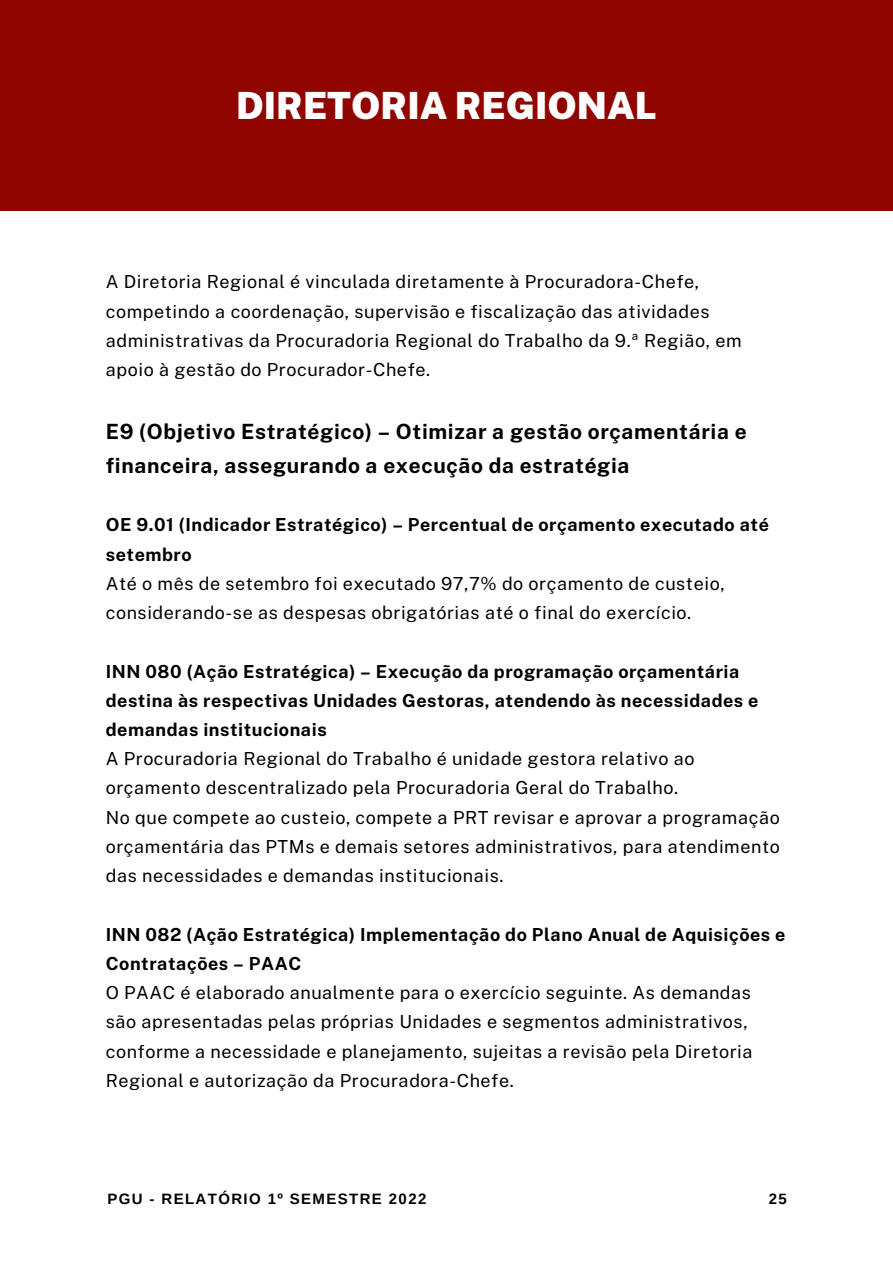
<style>
.page{position:relative;width:893px;height:1264px;background:#fff}
.page>*{position:absolute;margin:0;border:0;box-sizing:border-box;transform-origin:0 0}
.t1{font:900 37.5px "Public Sans";color:#fff}
.t2{font:700 21px/33.8px "Public Sans";letter-spacing:.03em;color:#000}
.t3{font:18px/29.2px "Public Sans";letter-spacing:.03em;color:#000}
.t4{font:700 18px/29.2px "Public Sans";letter-spacing:.03em;color:#000}
.t5{font:700 15px "Arimo";letter-spacing:.095em;color:#000}
</style>
<div class="page">
<div style="left:0;top:0;width:892px;height:210px;background:#900500"></div>
<h1 class="t1" style="left:236px;top:84px;width:422px">DIRETORIA REGIONAL</h1>
<p class="t3" style="left:106px;top:267px;width:637px">A Diretoria Regional é vinculada diretamente à Procuradora-Chefe, competindo a coordenação, supervisão e fiscalização das atividades administrativas da Procuradoria Regional do Trabalho da 9.ª Região, em apoio à gestão do Procurador-Chefe.</p>
<p class="t2" style="left:106px;top:414px;width:642px">E9 (Objetivo Estratégico) – Otimizar a gestão orçamentária e financeira, assegurando a execução da estratégia</p>
<p class="t4" style="left:106px;top:510px;width:664px">OE 9.01 (Indicador Estratégico) – Percentual de orçamento executado até setembro</p>
<p class="t3" style="left:106px;top:568px;width:620px">Até o mês de setembro foi executado 97,7% do orçamento de custeio, considerando-se as despesas obrigatórias até o final do exercício.</p>
<p class="t4" style="left:106px;top:656px;width:654px">INN 080 (Ação Estratégica) – Execução da programação orçamentária destina às respectivas Unidades Gestoras, atendendo às necessidades e demandas institucionais</p>
<p class="t3" style="left:106px;top:744px;width:675px">A Procuradoria Regional do Trabalho é unidade gestora relativo ao orçamento descentralizado pela Procuradoria Geral do Trabalho.<br>No que compete ao custeio, compete a PRT revisar e aprovar a programação orçamentária das PTMs e demais setores administrativos, para atendimento das necessidades e demandas institucionais.</p>
<p class="t4" style="left:106px;top:919px;width:681px">INN 082 (Ação Estratégica) Implementação do Plano Anual de Aquisições e<br>Contratações – PAAC</p>
<p class="t3" style="left:106px;top:978px;width:648px">O PAAC é elaborado anualmente para o exercício seguinte. As demandas são apresentadas pelas próprias Unidades e segmentos administrativos, conforme a necessidade e planejamento, sujeitas a revisão pela Diretoria Regional e autorização da Procuradora-Chefe.</p>
<p class="t5" style="left:107px;top:1190px;width:320px">PGU - RELATÓRIO 1º SEMESTRE 2022</p>
<p class="t5" style="left:768px;top:1190px;width:20px">25</p>
</div>
